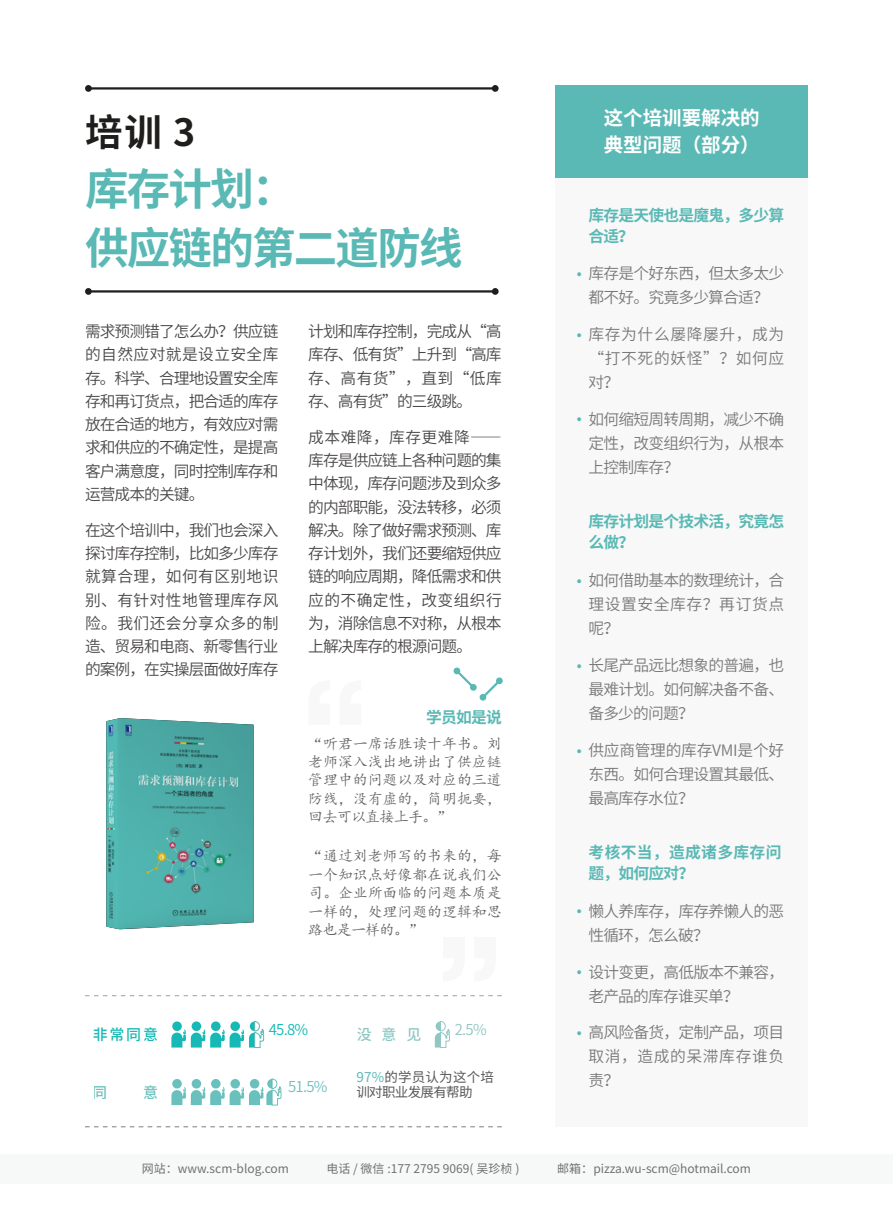
<style>
.page{position:relative;width:893px;height:1212px;background:#fff}
.page>*{position:absolute;margin:0;border:0;box-sizing:border-box;transform-origin:0 0}
.t1{font:700 43.5px/58.5px "Source Han Sans CN";letter-spacing:-.04em;color:#5ab9b5}
.t2{font:700 37.5px "Source Han Sans CN";color:#1f1e1d}
.t3{font:700 19.5px/27px "Source Han Sans CN";color:#fff}
.t4{font:800 18px "Source Han Sans CN";color:#5ab9b5}
.t5{font:15.75px/23.2px "Source Han Sans CN";letter-spacing:-.06em;color:#4a4747;text-align:justify}
.t6{font:15.75px/24px "Source Han Sans CN";letter-spacing:-.045em;color:#7a797a;text-align:justify}
.t7{font:700 15.75px/21px "Source Han Sans CN";letter-spacing:-.05em;color:#5ab9b5}
.t8{font:700 15.75px/21px "Source Han Sans CN";letter-spacing:.02em;color:#5ab9b5}
.t9{font:15px/18.5px "Kai Ti";letter-spacing:-.01em;color:#636262;text-align:justify}
.t10{font:15px "Source Han Sans CN";color:#16b9b5}
.t11{font:15px "Source Han Sans CN";color:#5ab9b5}
.t12{font:500 15px "Source Han Sans CN";color:#16b9b5}
.t13{font:15px "Source Han Sans CN";color:#75b9b5}
.t14{font:500 15px "Source Han Sans CN";color:#75b9b5}
.t15{font:500 15px "Source Han Sans CN";color:#5ab9b5}
.t16{font:13.5px/15px "Source Han Sans CN";letter-spacing:-.02em;color:#595757}
.t17{font:12px "Source Han Sans CN";color:#727171}
.s1{color:#5ab9b5}
</style>
<div class="page">
<div style="left:0;top:1154px;width:893px;height:29px;background:#f7f8f8"></div>
<svg style="left:85px;top:1126px;width:417px;height:1px"></svg>
<hr style="left:88px;top:87px;width:407px;height:3px;background:#1f1e1d">
<div style="left:85px;top:85px;width:7px;height:7px;background:#1f1e1d;border-radius:50%"></div>
<div style="left:492px;top:85px;width:7px;height:7px;background:#1f1e1d;border-radius:50%"></div>
<img style="left:106px;top:718px;width:148px;height:211px">
<svg style="left:453px;top:667px;width:50px;height:34px"></svg>
<hr style="left:88px;top:290px;width:407px;height:3px;background:#1f1e1d">
<div style="left:85px;top:288px;width:7px;height:7px;background:#1f1e1d;border-radius:50%"></div>
<div style="left:492px;top:288px;width:7px;height:7px;background:#1f1e1d;border-radius:50%"></div>
<svg style="left:85px;top:995px;width:417px;height:1px"></svg>
<div style="left:556px;top:85px;width:252px;height:1042px;background:#f8f8f8"></div>
<svg style="left:171px;top:1021px;width:93px;height:27px"></svg>
<svg style="left:171px;top:1078px;width:110px;height:27px"></svg>
<svg style="left:435px;top:1021px;width:15px;height:27px"></svg>
<div style="left:556px;top:85px;width:252px;height:92px;background:#5ab9b5"></div>
<h2 class="t2" style="left:85px;top:111px;width:112px">培训 3</h2>
<h1 class="t1" style="left:85px;top:161px;width:379px">库存计划：<br>供应链的第二道防线</h1>
<p class="t5" style="left:85px;top:320px;width:195px">需求预测错了怎么办？供应链的自然应对就是设立安全库存。科学、合理地设置安全库存和再订货点，把合适的库存放在合适的地方，有效应对需求和供应的不确定性，是提高客户满意度，同时控制库存和运营成本的关键。</p>
<p class="t5" style="left:85px;top:519px;width:195px">在这个培训中，我们也会深入探讨库存控制，比如多少库存就算合理，如何有区别地识别、有针对性地管理库存风险。我们还会分享众多的制造、贸易和电商、新零售行业的案例，在实操层面做好库存</p>
<p class="t5" style="left:308px;top:320px;width:195px">计划和库存控制，完成从“高库存、低有货”上升到“高库存、高有货”，直到“低库存、高有货”的三级跳。</p>
<p class="t5" style="left:308px;top:426px;width:195px">成本难降，库存更难降——库存是供应链上各种问题的集中体现，库存问题涉及到众多的内部职能，没法转移，必须解决。除了做好需求预测、库存计划外，我们还要缩短供应链的响应周期，降低需求和供应的不确定性，改变组织行为，消除信息不对称，从根本上解决库存的根源问题。</p>
<p class="t7" style="left:426px;top:707px;width:77px">学员如是说</p>
<p class="t9" style="left:308px;top:734px;width:195px">“听君一席话胜读十年书。刘老师深入浅出地讲出了供应链管理中的问题以及对应的三道防线，没有虚的，简明扼要，回去可以直接上手。”</p>
<p class="t9" style="left:308px;top:847px;width:195px">“通过刘老师写的书来的，每一个知识点好像都在说我们公司。企业所面临的问题本质是一样的，处理问题的逻辑和思路也是一样的。”</p>
<p class="t12" style="left:93px;top:1026px;width:67px">非常同意</p>
<p class="t10" style="left:269px;top:1021px;width:41px">45.8%</p>
<p class="t15" style="left:93px;top:1084px;width:16px">同</p>
<p class="t15" style="left:143px;top:1084px;width:16px">意</p>
<p class="t11" style="left:288px;top:1078px;width:41px">51.5%</p>
<p class="t14" style="left:356px;top:1026px;width:67px">没意见</p>
<p class="t13" style="left:455px;top:1021px;width:33px">2.5%</p>
<p class="t16" style="left:356px;top:1069px;width:139px"><span class="s1">97%</span>的学员认为这个培训对职业发展有帮助</p>
<p class="t3" style="left:604px;top:105px;width:157px">这个培训要解决的典型问题（部分）</p>
<p class="t7" style="left:588px;top:205px;width:197px">库存是天使也是魔鬼，多少算合适？</p>
<p class="t6" style="left:589px;top:262px;width:197px">库存是个好东西，但太多太少都不好。究竟多少算合适？</p>
<p class="t6" style="left:589px;top:322px;width:197px">库存为什么屡降屡升，成为“打不死的妖怪”？如何应对？</p>
<p class="t6" style="left:589px;top:407px;width:197px">如何缩短周转周期，减少不确定性，改变组织行为，从根本上控制库存？</p>
<p class="t4" style="left:574px;top:264px;width:12px">·</p>
<p class="t4" style="left:574px;top:326px;width:12px">·</p>
<p class="t4" style="left:574px;top:409px;width:12px">·</p>
<p class="t7" style="left:589px;top:511px;width:197px">库存计划是个技术活，究竟怎么做？</p>
<p class="t6" style="left:588px;top:568px;width:197px">如何借助基本的数理统计，合理设置安全库存？再订货点呢？</p>
<p class="t6" style="left:588px;top:653px;width:197px">长尾产品远比想象的普遍，也最难计划。如何解决备不备、备多少的问题？</p>
<p class="t6" style="left:588px;top:738px;width:197px">供应商管理的库存VMI是个好东西。如何合理设置其最低、最高库存水位？</p>
<p class="t4" style="left:574px;top:571px;width:12px">·</p>
<p class="t4" style="left:574px;top:656px;width:12px">·</p>
<p class="t4" style="left:574px;top:741px;width:12px">·</p>
<p class="t8" style="left:589px;top:842px;width:194px">考核不当，造成诸多库存问题，如何应对？</p>
<p class="t6" style="left:588px;top:899px;width:197px">懒人养库存，库存养懒人的恶性循环，怎么破？</p>
<p class="t6" style="left:588px;top:960px;width:197px">设计变更，高低版本不兼容，老产品的库存谁买单？</p>
<p class="t6" style="left:588px;top:1021px;width:197px">高风险备货，定制产品，项目取消，造成的呆滞库存谁负责？</p>
<p class="t4" style="left:574px;top:901px;width:12px">·</p>
<p class="t4" style="left:574px;top:962px;width:12px">·</p>
<p class="t4" style="left:574px;top:1023px;width:12px">·</p>
<p class="t17" style="left:142px;top:1162px;width:148px">网站：www.scm-blog.com</p>
<p class="t17" style="left:326px;top:1162px;width:195px">电话 / 微信 :177 2795 9069( 吴珍桢 )</p>
<p class="t17" style="left:557px;top:1162px;width:195px">邮箱：pizza.wu-scm@hotmail.com</p>
</div>
